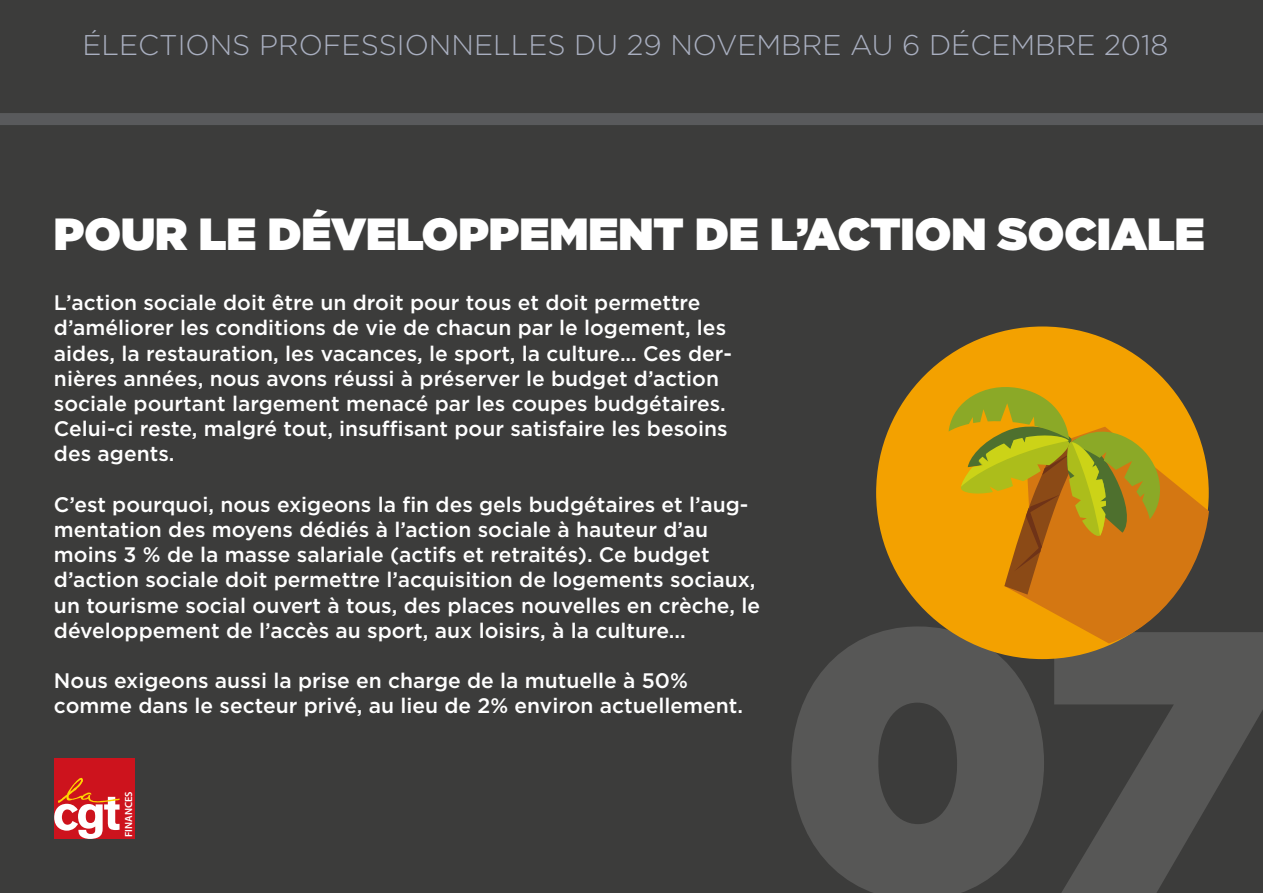
<style>
.page{position:relative;width:1263px;height:893px;background:#3c3c3b}
.page>*{position:absolute;margin:0;border:0;box-sizing:border-box;transform-origin:0 0}
.t1{font:900 375px "Gotham";color:#575756}
.t2{font:900 45px "Gotham";color:#fff}
.t3{font:300 28.5px "Gotham";color:#a9afc0}
.t4{font:500 21px/25.2px "Gotham";color:#fff}
.t5{font:600 10.35px "Myriad Pro";color:#fff}
</style>
<div class="page">
<div style="left:54px;top:758px;width:81px;height:81px;background:#cd131d"></div>
<svg style="left:54px;top:778px;width:66px;height:61px"></svg>
<div style="left:0;top:113px;width:1263px;height:12px;background:#595a5c"></div>
<div style="left:876px;top:326px;width:333px;height:333px;background:#f3a100;border-radius:50%"></div>
<svg style="left:948px;top:382px;width:261px;height:261px"></svg>
<h3 class="t3" style="left:82px;top:27px;width:1087px">ÉLECTIONS PROFESSIONNELLES DU 29 NOVEMBRE AU 6 DÉCEMBRE 2018</h3>
<h2 class="t2" style="left:54px;top:202px;width:1152px">POUR LE DÉVELOPPEMENT DE L’ACTION SOCIALE</h2>
<p class="t4" style="left:54px;top:290px;width:679px">L’action sociale doit être un droit pour tous et doit permettre d’améliorer les conditions de vie de chacun par le logement, les aides, la restauration, les vacances, le sport, la culture... Ces der&shy;nières années, nous avons réussi à préserver le budget d’action sociale pourtant largement menacé par les coupes budgétaires.<br>Celui-ci reste, malgré tout, insuffisant pour satisfaire les besoins des agents.</p>
<p class="t4" style="left:54px;top:491px;width:707px">C’est pourquoi, nous exigeons la fin des gels budgétaires et l’aug&shy;mentation des moyens dédiés à l’action sociale à hauteur d’au moins 3 % de la masse salariale (actifs et retraités). Ce budget d’action sociale doit permettre l’acquisition de logements sociaux, un tourisme social ouvert à tous, des places nouvelles en crèche, le développement de l’accès au sport, aux loisirs, à la culture...</p>
<p class="t4" style="left:54px;top:668px;width:691px">Nous exigeons aussi la prise en charge de la mutuelle à 50% comme dans le secteur privé, au lieu de 2% environ actuellement.</p>
<p class="t5" style="left:122px;top:837px;width:47px;rotate:-90deg">FINANCES</p>
<h1 class="t1" style="left:781px;top:493px;width:494px">07</h1>
</div>
